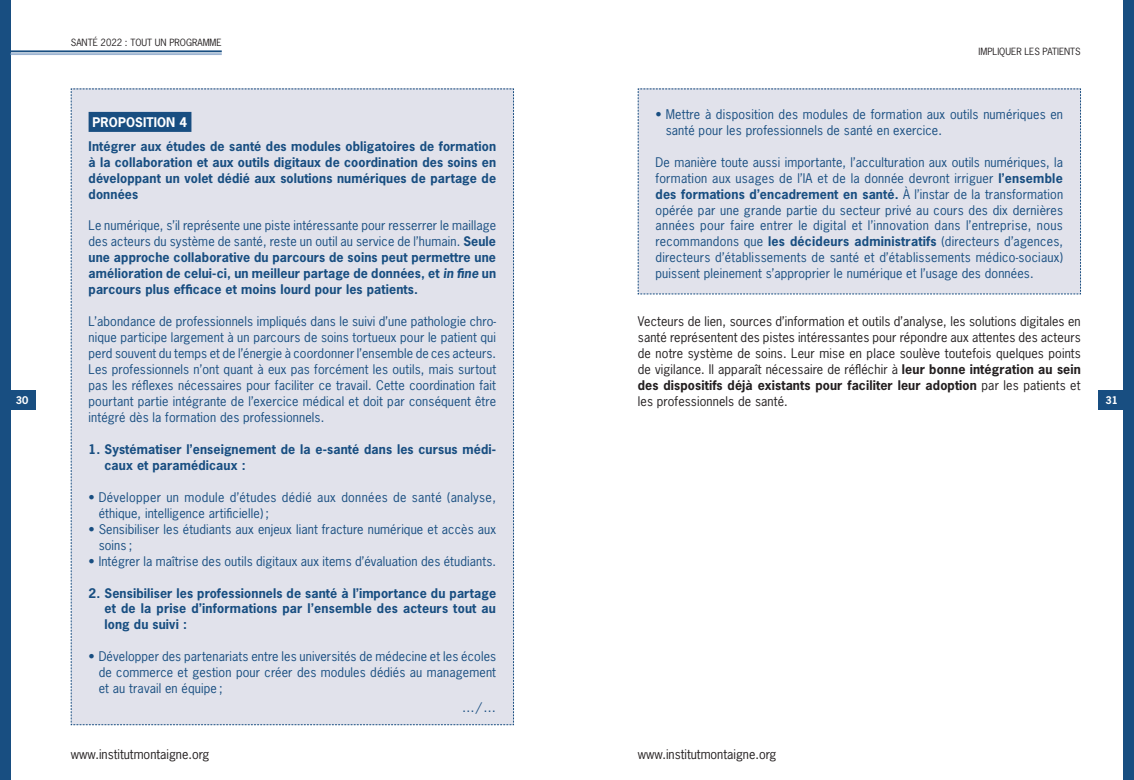
<style>
.page{position:relative;width:1134px;height:780px;background:#fff}
.page>*{position:absolute;margin:0;border:0;box-sizing:border-box;transform-origin:0 0}
.t1{font:12.5px/16px "News Gothic Std";letter-spacing:.01em;color:#184e81;text-align:justify}
.t2{font:700 12.5px/16px "News Gothic Std";letter-spacing:.01em;color:#184e81;text-align:justify}
.t3{font:12.5px/16px "News Gothic Std";color:#231f20;text-align:justify}
.t4{font:700 12.5px "News Gothic Std";letter-spacing:.01em;color:#fff}
.t5{font:700 10px "News Gothic Std";color:#fff}
.t6{font:9.38px "News Gothic Std";color:#231f20}
.s1{font-weight:700}
.s2{font-weight:400}
.s3{font-style:italic}
</style>
<div class="page">
<div style="left:1123px;top:0;width:11px;height:780px;background:#184e81"></div>
<div style="left:0;top:0;width:11px;height:780px;background:#184e81"></div>
<div style="left:11px;top:390px;width:24px;height:19px;background:#184e81"></div>
<div style="left:1098px;top:390px;width:25px;height:19px;background:#184e81"></div>
<hr style="left:11px;top:50px;width:211px;height:2px;background:#184e81">
<hr style="left:11px;top:53px;width:211px;height:2px;background:#9db4d1">
<div style="left:71px;top:88px;width:443px;height:637px;background:#e1e2eb"></div>
<div style="left:89px;top:112px;width:102px;height:20px;background:#184e81"></div>
<div style="left:637px;top:88px;width:444px;height:206px;background:#e1e2eb"></div>
<p class="t6" style="left:71px;top:37px;width:152px">SANTÉ 2022 : TOUT UN PROGRAMME</p>
<p class="t6" style="left:978px;top:45px;width:104px">IMPLIQUER LES PATIENTS</p>
<p class="t1" style="left:666px;top:106px;width:399px;text-indent:-10px">• Mettre à disposition des modules de formation aux outils numériques en santé pour les professionnels de santé en exercice.</p>
<p class="t1" style="left:656px;top:154px;width:409px">De manière toute aussi importante, l’acculturation aux outils numériques, la formation aux usages de l’IA et de la donnée devront irriguer <span class="s1">l’ensemble des formations d’encadrement en santé.</span> À l’instar de la transformation opérée par une grande partie du secteur privé au cours des dix dernières années pour faire entrer le digital et l’innovation dans l’entreprise, nous recommandons que <span class="s1">les décideurs administratifs</span> (directeurs d’agences, directeurs d’établissements de santé et d’établissements médico-sociaux) puissent pleinement s’approprier le numérique et l’usage des données.</p>
<p class="t3" style="left:638px;top:313px;width:444px">Vecteurs de lien, sources d’information et outils d’analyse, les solutions digitales en santé représentent des pistes intéressantes pour répondre aux attentes des acteurs de notre système de soins. Leur mise en place soulève toutefois quelques points de vigilance. Il apparaît nécessaire de réfléchir à <span class="s1">leur bonne intégration au sein des dispositifs déjà existants pour faciliter leur adoption</span> par les patients et les professionnels de santé.</p>
<p class="t4" style="left:93px;top:114px;width:96px">PROPOSITION 4</p>
<p class="t2" style="left:89px;top:138px;width:409px">Intégrer aux études de santé des modules obligatoires de formation à la collaboration et aux outils digitaux de coordination des soins en développant un volet dédié aux solutions numériques de partage de données</p>
<p class="t2" style="left:89px;top:217px;width:409px"><span class="s2">Le numérique, s’il représente une piste intéressante pour resserrer le maillage des acteurs du système de santé, reste un outil au service de l’humain.</span> Seule une approche collaborative du parcours de soins peut permettre une amélioration de celui-ci, un meilleur partage de données, et <span class="s3">in fine</span> un parcours plus efficace et moins lourd pour les patients.</p>
<p class="t1" style="left:89px;top:313px;width:409px">L’abondance de professionnels impliqués dans le suivi d’une pathologie chro&shy;nique participe largement à un parcours de soins tortueux pour le patient qui perd souvent du temps et de l’énergie à coordonner l’ensemble de ces acteurs.<br>Les professionnels n’ont quant à eux pas forcément les outils, mais surtout pas les réflexes nécessaires pour faciliter ce travail. Cette coordination fait pourtant partie intégrante de l’exercice médical et doit par conséquent être intégré dès la formation des professionnels.</p>
<p class="t2" style="left:105px;top:441px;width:393px;text-indent:-16px">1. Systématiser l’enseignement de la e-santé dans les cursus médi&shy;caux et paramédicaux :</p>
<p class="t1" style="left:99px;top:489px;width:399px;text-indent:-10px">• Développer un module d’études dédié aux données de santé (analyse, éthique, intelligence artificielle) ;</p>
<p class="t1" style="left:99px;top:521px;width:399px;text-indent:-10px">• Sensibiliser les étudiants aux enjeux liant fracture numérique et accès aux soins ;</p>
<p class="t1" style="left:89px;top:552px;width:409px">• Intégrer la maîtrise des outils digitaux aux items d’évaluation des étudiants.</p>
<p class="t2" style="left:105px;top:584px;width:393px;text-indent:-16px">2. Sensibiliser les professionnels de santé à l’importance du partage et de la prise d’informations par l’ensemble des acteurs tout au long du suivi :</p>
<p class="t1" style="left:99px;top:648px;width:399px;text-indent:-10px">• Développer des partenariats entre les universités de médecine et les écoles de commerce et gestion pour créer des modules dédiés au management et au travail en équipe ;</p>
<p class="t5" style="left:16px;top:393px;width:14px">30</p>
<p class="t5" style="left:1106px;top:393px;width:14px">31</p>
<p class="t1" style="left:462px;top:698px;width:36px">…/…</p>
<p class="t3" style="left:71px;top:745px;width:140px">www.institutmontaigne.org</p>
<p class="t3" style="left:638px;top:745px;width:140px">www.institutmontaigne.org</p>
</div>
